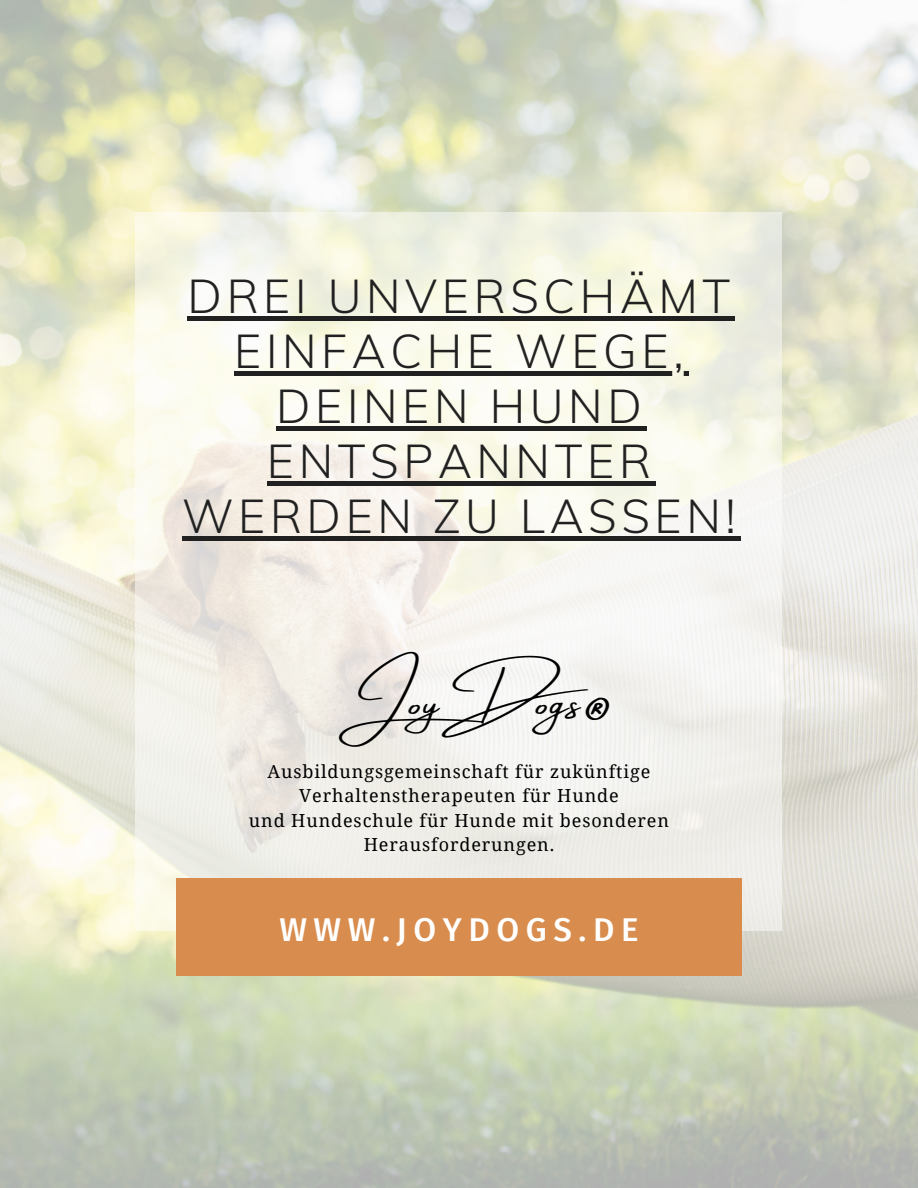
<style>
.page{position:relative;width:918px;height:1188px;background:#fff}
.page>*{position:absolute;margin:0;border:0;box-sizing:border-box;transform-origin:0 0}
.t1{font:300 46.5px/55.2px "Muli";letter-spacing:.1em;color:#212121;text-align:center}
.t2{font:43.5px "Amsterdam Four";letter-spacing:.05em;color:#000}
.t3{font:500 33px "Fira Sans";letter-spacing:.2em;color:#fff}
.t4{font:18px/24.5px "Noto Serif";letter-spacing:.05em;color:#000;text-align:center}
</style>
<div class="page">
<img style="left:0;top:0;width:918px;height:1188px">
<svg style="left:135px;top:212px;width:647px;height:719px;fill:#f5f4ea"></svg>
<div style="left:176px;top:879px;width:566px;height:97px;background:#d88c4d"></div>
<div style="left:188px;top:316px;width:547px;height:5px;background:#212121"></div>
<div style="left:234px;top:371px;width:454px;height:5px;background:#212121"></div>
<div style="left:276px;top:426px;width:370px;height:5px;background:#212121"></div>
<div style="left:267px;top:481px;width:389px;height:5px;background:#212121"></div>
<hr style="left:182px;top:537px;width:559px;height:4px;background:#212121">
<h2 class="t1" style="left:188px;top:268px;width:544px">DREI UNVERSCHÄMT</h2>
<p class="t1" style="left:182px;top:323px;width:555px">EINFACHE WEGE,<br>DEINEN HUND<br>ENTSPANNTER<br>WERDEN ZU LASSEN!</p>
<h2 class="t2" style="left:338px;top:678px;width:270px">JoyDogs®</h2>
<p class="t4" style="left:268px;top:759px;width:384px">Ausbildungsgemeinschaft für zukünftige<br>Verhaltenstherapeuten für Hunde</p>
<h3 class="t4" style="left:249px;top:808px;width:422px">und Hundeschule für Hunde mit besonderen<br>Herausforderungen.</h3>
<h1 class="t3" style="left:279px;top:910px;width:361px">WWW.JOYDOGS.DE</h1>
</div>
